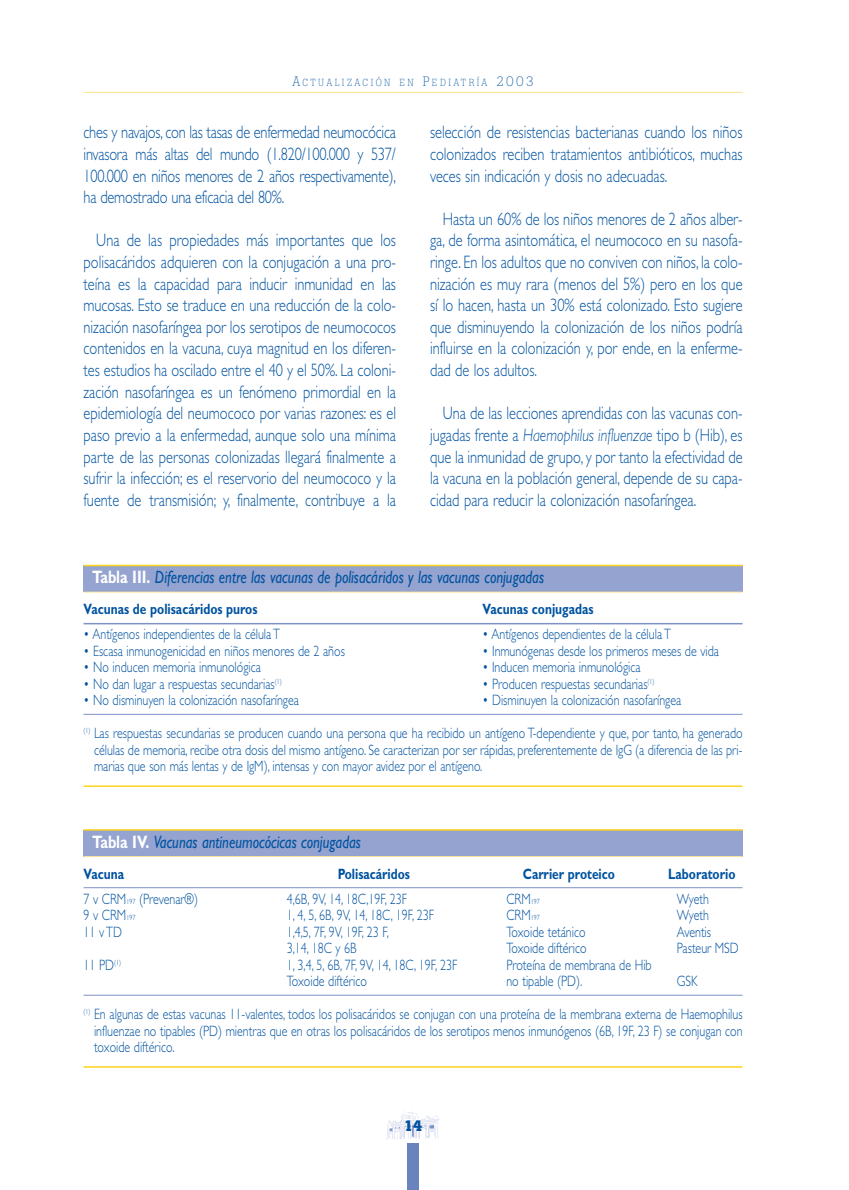
<style>
.page{position:relative;width:849px;height:1190px;background:#fff}
.page>*{position:absolute;margin:0;border:0;box-sizing:border-box;transform-origin:0 0}
.t1{font:300 18px/21.6px "Gill Sans";color:#0153a0;text-align:justify;scale:.8 1}
.t2{font:italic 18px "Gill Sans";color:#0153a0;scale:.8 1}
.t3{font:300 15px/16.5px "Gill Sans";color:#0153a0;text-align:justify;scale:.8 1}
.t4{font:700 15px "Gill Sans";color:#0153a0;scale:.8 1}
.t5{font:700 15px "Boton";color:#0153a0}
.t6{font:300 10.2px "Boton";letter-spacing:.235em;color:#0153a0}
.s1{font-size:13.5px}
.s2{font-style:italic}
.s3{font-weight:700;font-style:normal;color:#fff}
.s4{font-size:7.5px}
</style>
<div class="page">
<div style="left:408px;top:1124px;width:11px;height:65px;background:#6a82be"></div>
<div style="left:382px;top:1104px;width:62px;height:39px;background:#fff"></div>
<svg style="left:387px;top:1111px;width:52px;height:28px"></svg>
<hr style="left:84px;top:92px;width:659px;height:1px;background:#ffe388">
<div style="left:84px;top:565px;width:659px;height:27px;background:#94a3d0"></div>
<div style="left:84px;top:830px;width:659px;height:26px;background:#94a3d0"></div>
<hr style="left:84px;top:565px;width:659px;height:1px;background:#fed41d">
<hr style="left:84px;top:592px;width:659px;height:1px;background:#ffe79a">
<hr style="left:84px;top:623px;width:659px;height:1px;background:#7e92c6">
<hr style="left:84px;top:714px;width:659px;height:1px;background:#7e92c6">
<hr style="left:84px;top:785px;width:659px;height:2px;background:#fed41d">
<hr style="left:84px;top:829px;width:659px;height:1px;background:#fed41d">
<hr style="left:84px;top:856px;width:659px;height:1px;background:#ffe79a">
<hr style="left:84px;top:887px;width:659px;height:1px;background:#7e92c6">
<hr style="left:84px;top:994px;width:659px;height:1px;background:#7e92c6">
<hr style="left:84px;top:1066px;width:659px;height:1px;background:#fed41d">
<p class="t6" style="left:293px;top:79px;width:243px"><span class="s1">A</span>CTUALIZACIÓN EN <span class="s1">P</span>EDIATRÍA <span class="s1">2003</span></p>
<p class="t1" style="left:84px;top:123px;width:392px">ches y navajos, con las tasas de enfermedad neumocócica invasora más altas del mundo (1.820/100.000 y 537/ 100.000 en niños menores de 2 años respectivamente), ha demostrado una eficacia del 80%.</p>
<p class="t1" style="left:84px;top:231px;width:392px;text-indent:13px">Una de las propiedades más importantes que los polisacáridos adquieren con la conjugación a una pro&shy;teína es la capacidad para inducir inmunidad en las mucosas. Esto se traduce en una reducción de la colo&shy;nización nasofaríngea por los serotipos de neumococos contenidos en la vacuna, cuya magnitud en los diferen&shy;tes estudios ha oscilado entre el 40 y el 50%. La coloni&shy;zación nasofaríngea es un fenómeno primordial en la epidemiología del neumococo por varias razones: es el paso previo a la enfermedad, aunque solo una mínima parte de las personas colonizadas llegará finalmente a sufrir la infección; es el reservorio del neumococo y la fuente de transmisión; y, finalmente, contribuye a la</p>
<p class="t1" style="left:430px;top:123px;width:392px">selección de resistencias bacterianas cuando los niños colonizados reciben tratamientos antibióticos, muchas veces sin indicación y dosis no adecuadas.</p>
<p class="t1" style="left:430px;top:210px;width:392px;text-indent:13px">Hasta un 60% de los niños menores de 2 años alber&shy;ga, de forma asintomática, el neumococo en su nasofa&shy;ringe. En los adultos que no conviven con niños, la colo&shy;nización es muy rara (menos del 5%) pero en los que sí lo hacen, hasta un 30% está colonizado. Esto sugiere que disminuyendo la colonización de los niños podría influirse en la colonización y, por ende, en la enferme&shy;dad de los adultos.</p>
<p class="t1" style="left:430px;top:404px;width:392px;text-indent:13px">Una de las lecciones aprendidas con las vacunas con&shy;jugadas frente a <span class="s2">Haemophilus influenzae</span> tipo b (Hib), es que la inmunidad de grupo, y por tanto la efectividad de la vacuna en la población general, depende de su capa&shy;cidad para reducir la colonización nasofaríngea.</p>
<p class="t2" style="left:92px;top:571px;width:567px"><span class="s3">Tabla III.</span> Diferencias entre las vacunas de polisacáridos y las vacunas conjugadas</p>
<p class="t4" style="left:84px;top:604px;width:219px">Vacunas de polisacáridos puros</p>
<p class="t4" style="left:482px;top:604px;width:140px">Vacunas conjugadas</p>
<p class="t3" style="left:84px;top:628px;width:247px">• Antígenos independientes de la célula T</p>
<p class="t3" style="left:483px;top:628px;width:237px">• Antígenos dependientes de la célula T</p>
<p class="t3" style="left:84px;top:644px;width:328px">• Escasa inmunogenicidad en niños menores de 2 años</p>
<p class="t3" style="left:483px;top:644px;width:297px">• Inmunógenas desde los primeros meses de vida</p>
<p class="t3" style="left:84px;top:661px;width:223px">• No inducen memoria inmunológica</p>
<p class="t3" style="left:482px;top:661px;width:199px">• Inducen memoria inmunológica</p>
<p class="t3" style="left:84px;top:677px;width:249px">• No dan lugar a respuestas secundarias<sup>(1)</sup></p>
<p class="t3" style="left:483px;top:677px;width:217px">• Producen respuestas secundarias<sup>(1)</sup></p>
<p class="t3" style="left:84px;top:694px;width:271px">• No disminuyen la colonización nasofaríngea</p>
<p class="t3" style="left:483px;top:694px;width:250px">• Disminuyen la colonización nasofaríngea</p>
<p class="t3" style="left:94px;top:727px;width:812px;text-indent:-10px"><sup>(1)</sup> Las respuestas secundarias se producen cuando una persona que ha recibido un antígeno T-dependiente y que, por tanto, ha generado células de memoria, recibe otra dosis del mismo antígeno. Se caracterizan por ser rápidas, preferentemente de IgG (a diferencia de las pri&shy;marias que son más lentas y de IgM), intensas y con mayor avidez por el antígeno.</p>
<p class="t2" style="left:92px;top:835px;width:338px"><span class="s3">Tabla IV.</span> Vacunas antineumocócicas conjugadas</p>
<p class="t4" style="left:84px;top:868px;width:52px">Vacuna</p>
<p class="t4" style="left:338px;top:868px;width:92px">Polisacáridos</p>
<p class="t4" style="left:523px;top:868px;width:117px">Carrier proteico</p>
<p class="t4" style="left:668px;top:868px;width:86px">Laboratorio</p>
<p class="t3" style="left:84px;top:892px;width:145px">7 v CRM<span class="s4">197</span> (Prevenar®)</p>
<p class="t3" style="left:287px;top:892px;width:152px">4,6B, 9V, 14, 18C,19F, 23F</p>
<p class="t3" style="left:506px;top:892px;width:43px">CRM<span class="s4">197</span></p>
<p class="t3" style="left:677px;top:892px;width:42px">Wyeth</p>
<p class="t3" style="left:84px;top:908px;width:66px">9 v CRM<span class="s4">197</span></p>
<p class="t3" style="left:287px;top:908px;width:186px">1, 4, 5, 6B, 9V, 14, 18C, 19F, 23F</p>
<p class="t3" style="left:506px;top:908px;width:43px">CRM<span class="s4">197</span></p>
<p class="t3" style="left:677px;top:908px;width:42px">Wyeth</p>
<p class="t3" style="left:84px;top:925px;width:50px">11 v TD</p>
<p class="t3" style="left:287px;top:925px;width:129px">1,4,5, 7F, 9V, 19F, 23 F,</p>
<p class="t3" style="left:506px;top:925px;width:101px">Toxoide tetánico</p>
<p class="t3" style="left:677px;top:925px;width:44px">Aventis</p>
<p class="t3" style="left:287px;top:941px;width:89px">3,14, 18C y 6B</p>
<p class="t3" style="left:506px;top:941px;width:102px">Toxoide diftérico</p>
<p class="t3" style="left:677px;top:941px;width:79px">Pasteur MSD</p>
<p class="t3" style="left:84px;top:958px;width:49px">11 PD<sup>(1)</sup></p>
<p class="t3" style="left:287px;top:958px;width:215px">1, 3,4, 5, 6B, 7F, 9V, 14, 18C, 19F, 23F</p>
<p class="t3" style="left:506px;top:958px;width:183px">Proteína de membrana de Hib</p>
<p class="t3" style="left:287px;top:974px;width:102px">Toxoide diftérico</p>
<p class="t3" style="left:506px;top:974px;width:96px">no tipable (PD).</p>
<p class="t3" style="left:677px;top:974px;width:27px">GSK</p>
<p class="t3" style="left:94px;top:1007px;width:812px;text-indent:-10px"><sup>(1)</sup> En algunas de estas vacunas 11-valentes, todos los polisacáridos se conjugan con una proteína de la membrana externa de Haemophilus influenzae no tipables (PD) mientras que en otras los polisacáridos de los serotipos menos inmunógenos (6B, 19F, 23 F) se conjugan con toxoide diftérico.</p>
<p class="t5" style="left:404px;top:1120px;width:20px">14</p>
</div>
